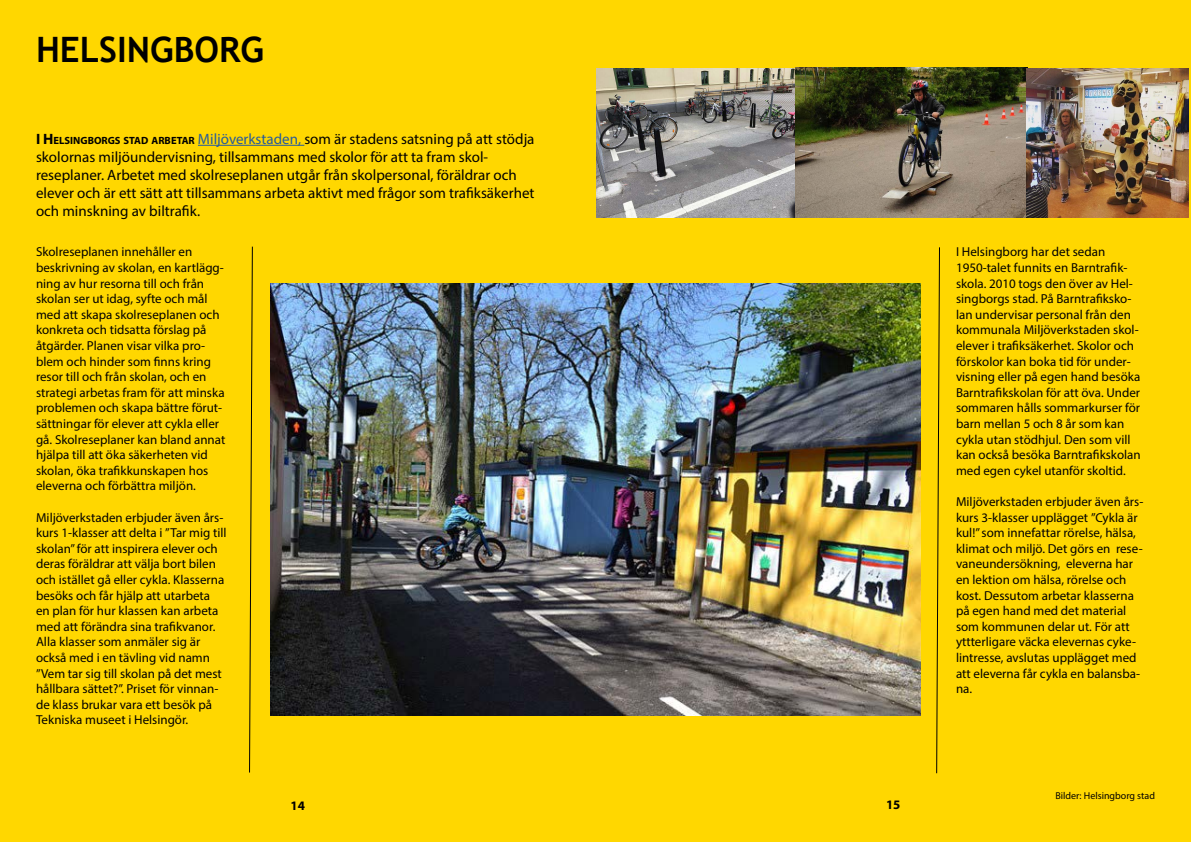
<style>
.page{position:relative;width:1191px;height:842px;background:#ffd700}
.page>*{position:absolute;margin:0;border:0;box-sizing:border-box;transform-origin:0 0}
.t1{font:700 35px "Trebuchet MS";color:#000}
.t2{font:15px/18px "Myriad Pro";color:#000}
.t3{font:13px/15.6px "Myriad Pro";color:#000}
.t4{font:700 13px "Myriad Pro";color:#000}
.t5{font:10px "Myriad Pro";color:#000}
.s1{font-weight:700}
.s2{font-weight:700;font-size:10.5px}
.s3{color:#275b9b}
</style>
<div class="page">
<hr style="left:198px;top:145px;width:106px;height:1px;background:#275b9b">
<img style="left:271px;top:283px;width:649px;height:432px">
<img style="left:596px;top:68px;width:592px;height:149px">
<svg style="left:249px;top:246px;width:4px;height:527px"></svg>
<svg style="left:936px;top:247px;width:4px;height:527px"></svg>
<h1 class="t1" style="left:36px;top:28px;width:229px">HELSINGBORG</h1>
<p class="t2" style="left:36px;top:130px;width:500px"><span class="s1">I H</span> <span class="s2">ELSINGBORGS STAD ARBETAR</span> <span class="s3">Miljöverkstaden,</span> som är stadens satsning på att stödja skolornas miljöundervisning, tillsammans med skolor för att ta fram skol&shy;reseplaner. Arbetet med skolreseplanen utgår från skolpersonal, föräldrar och elever och är ett sätt att tillsammans arbeta aktivt med frågor som trafiksäkerhet och minskning av biltrafik.</p>
<p class="t3" style="left:36px;top:244px;width:191px">Skolreseplanen innehåller en beskrivning av skolan, en kartlägg&shy;ning av hur resorna till och från skolan ser ut idag, syfte och mål med att skapa skolreseplanen och konkreta och tidsatta förslag på åtgärder. Planen visar vilka pro&shy;blem och hinder som finns kring resor till och från skolan, och en strategi arbetas fram för att minska problemen och skapa bättre förut&shy;sättningar för elever att cykla eller gå. Skolreseplaner kan bland annat hjälpa till att öka säkerheten vid skolan, öka trafikkunskapen hos eleverna och förbättra miljön.</p>
<p class="t3" style="left:36px;top:509px;width:192px">Miljöverkstaden erbjuder även års&shy;kurs 1-klasser att delta i ”Tar mig till skolan” för att inspirera elever och deras föräldrar att välja bort bilen och istället gå eller cykla. Klasserna besöks och får hjälp att utarbeta en plan för hur klassen kan arbeta med att förändra sina trafikvanor.<br>Alla klasser som anmäler sig är också med i en tävling vid namn ”Vem tar sig till skolan på det mest hållbara sättet?”. Priset för vinnan&shy;de klass brukar vara ett besök på Tekniska museet i Helsingör.</p>
<p class="t4" style="left:290px;top:797px;width:16px">14</p>
<p class="t4" style="left:886px;top:796px;width:16px">15</p>
<p class="t3" style="left:956px;top:244px;width:186px">I Helsingborg har det sedan 1950-talet funnits en Barntrafik&shy;skola. 2010 togs den över av Hel&shy;singborgs stad. På Barntrafiksko&shy;lan undervisar personal från den kommunala Miljöverkstaden skol&shy;elever i trafiksäkerhet. Skolor och förskolor kan boka tid för under&shy;visning eller på egen hand besöka Barntrafikskolan för att öva. Under sommaren hålls sommarkurser för barn mellan 5 och 8 år som kan cykla utan stödhjul. Den som vill kan också besöka Barntrafikskolan med egen cykel utanför skoltid.</p>
<p class="t3" style="left:956px;top:494px;width:189px">Miljöverkstaden erbjuder även års&shy;kurs 3-klasser upplägget ”Cykla är kul!” som innefattar rörelse, hälsa, klimat och miljö. Det görs en rese&shy;vaneundersökning, eleverna har en lektion om hälsa, rörelse och kost. Dessutom arbetar klasserna på egen hand med det material som kommunen delar ut. För att yttterligare väcka elevernas cyke&shy;lintresse, avslutas upplägget med att eleverna får cykla en balansba&shy;na.</p>
<p class="t5" style="left:1055px;top:790px;width:101px">Bilder: Helsingborg stad</p>
</div>
